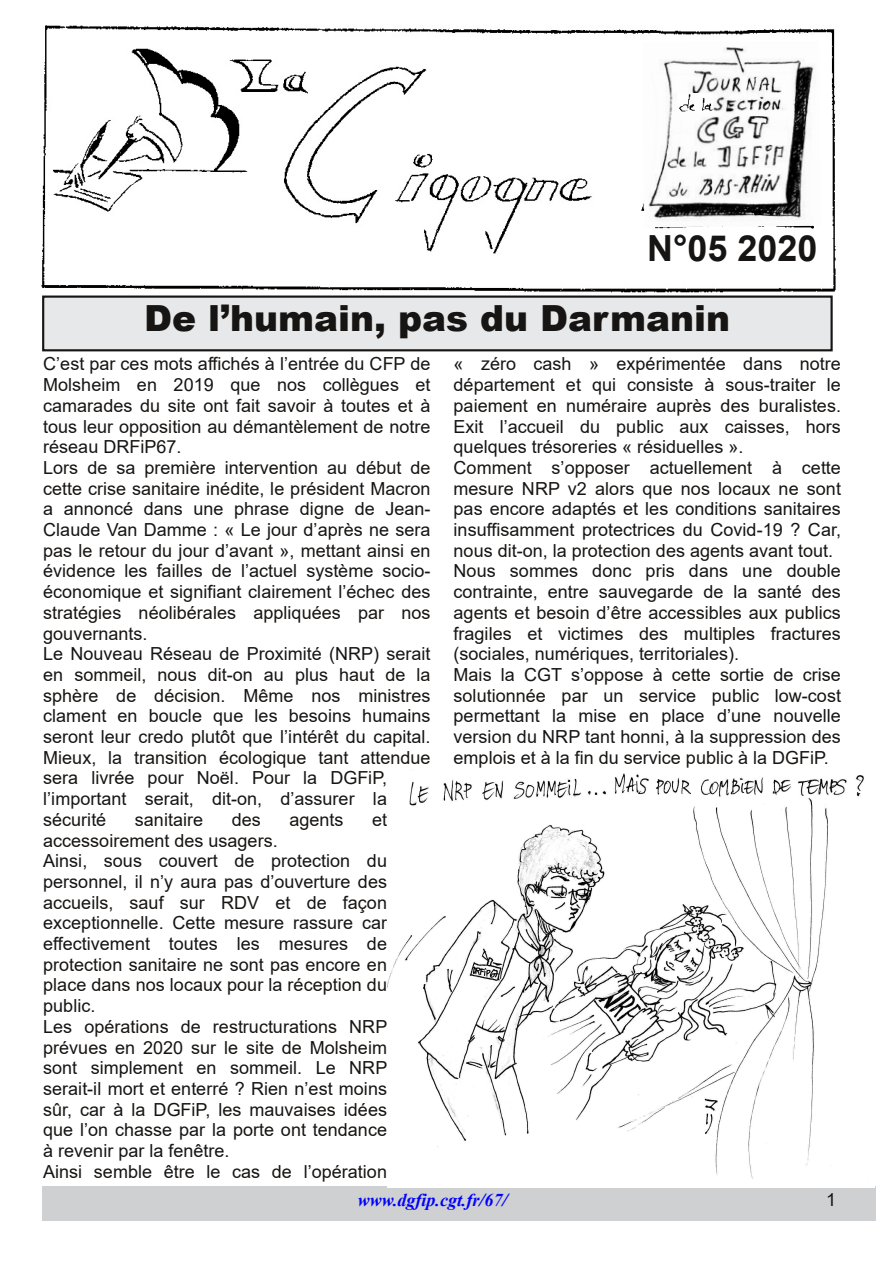
<style>
.page{position:relative;width:893px;height:1263px;background:#fff}
.page>*{position:absolute;margin:0;border:0;box-sizing:border-box;transform-origin:0 0}
.t1{font:900 36px "Arial";color:#171513}
.t2{font:700 36px "Arial";color:#171513}
.t3{font:18px/20.7px "Arial";color:#171513}
.t4{font:italic 700 18px "Times New Roman";color:#00f}
</style>
<div class="page">
<div style="left:42px;top:1186px;width:834px;height:34px;background:#ced0d1"></div>
<img style="left:41px;top:25px;width:795px;height:268px">
<img style="left:643px;top:41px;width:177px;height:186px">
<img style="left:677px;top:93px;width:36px;height:20px">
<div style="left:43px;top:297px;width:789px;height:53px;background:#e7e8e9"></div>
<div style="left:42px;top:295px;width:791px;height:56px;border:2px solid #171513"></div>
<img style="left:388px;top:773px;width:487px;height:414px">
<h1 class="t2" style="left:647px;top:229px;width:172px">N°05 2020</h1>
<h1 class="t1" style="left:144px;top:291px;width:588px">De l’humain, pas du Darmanin</h1>
<p class="t3" style="left:43px;top:354px;width:389px">C’est par ces mots affichés à l’entrée du CFP de Molsheim en 2019 que nos collègues et camarades du site ont fait savoir à toutes et à tous leur opposition au démantèlement de notre réseau DRFiP67.<br>Lors de sa première intervention au début de cette crise sanitaire inédite, le président Macron a annoncé dans une phrase digne de Jean-Claude Van Damme : « Le jour d’après ne sera pas le retour du jour d’avant », mettant ainsi en évidence les failles de l’actuel système socio&shy;économique et signifiant clairement l’échec des stratégies néolibérales appliquées par nos gouvernants.<br>Le Nouveau Réseau de Proximité (NRP) serait en sommeil, nous dit-on au plus haut de la sphère de décision. Même nos ministres clament en boucle que les besoins humains seront leur credo plutôt que l’intérêt du capital.<br>Mieux, la transition écologique tant attendue sera livrée pour Noël. Pour la DGFiP, l’important serait, dit-on, d’assurer la sécurité</p>
<p class="t3" style="left:135px;top:809px;width:70px">sanitaire</p>
<p class="t3" style="left:232px;top:809px;width:31px">des</p>
<p class="t3" style="left:289px;top:809px;width:56px">agents</p>
<p class="t3" style="left:372px;top:809px;width:17px">et</p>
<p class="t3" style="left:43px;top:830px;width:346px">accessoirement des usagers.<br>Ainsi, sous couvert de protection du personnel, il n’y aura pas d’ouverture des accueils, sauf sur RDV et de façon exceptionnelle. Cette mesure rassure car effectivement toutes les mesures de protection sanitaire ne sont pas encore en place dans nos locaux pour la réception du public.<br>Les opérations de restructurations NRP prévues en 2020 sur le site de Molsheim sont simplement en sommeil. Le NRP serait-il mort et enterré ? Rien n’est moins sûr, car à la DGFiP, les mauvaises idées que l’on chasse par la porte ont tendance à revenir par la fenêtre.<br>Ainsi semble être le cas de l’opération</p>
<p class="t3" style="left:454px;top:354px;width:389px">« zéro cash » expérimentée dans notre département et qui consiste à sous-traiter le paiement en numéraire auprès des buralistes.<br>Exit l’accueil du public aux caisses, hors quelques trésoreries « résiduelles ».<br>Comment s’opposer actuellement à cette mesure NRP v2 alors que nos locaux ne sont pas encore adaptés et les conditions sanitaires insuffisamment protectrices du Covid-19 ? Car, nous dit-on, la protection des agents avant tout.<br>Nous sommes donc pris dans une double contrainte, entre sauvegarde de la santé des agents et besoin d’être accessibles aux publics fragiles et victimes des multiples fractures (sociales, numériques, territoriales).<br>Mais la CGT s’oppose à cette sortie de crise solutionnée par un service public low-cost permettant la mise en place d’une nouvelle version du NRP tant honni, à la suppression des emplois et à la fin du service public à la DGFiP.</p>
<p class="t4" style="left:358px;top:1189px;width:151px">www.dgfip.cgt.fr/67/</p>
<p class="t3" style="left:826px;top:1190px;width:12px">1</p>
</div>
